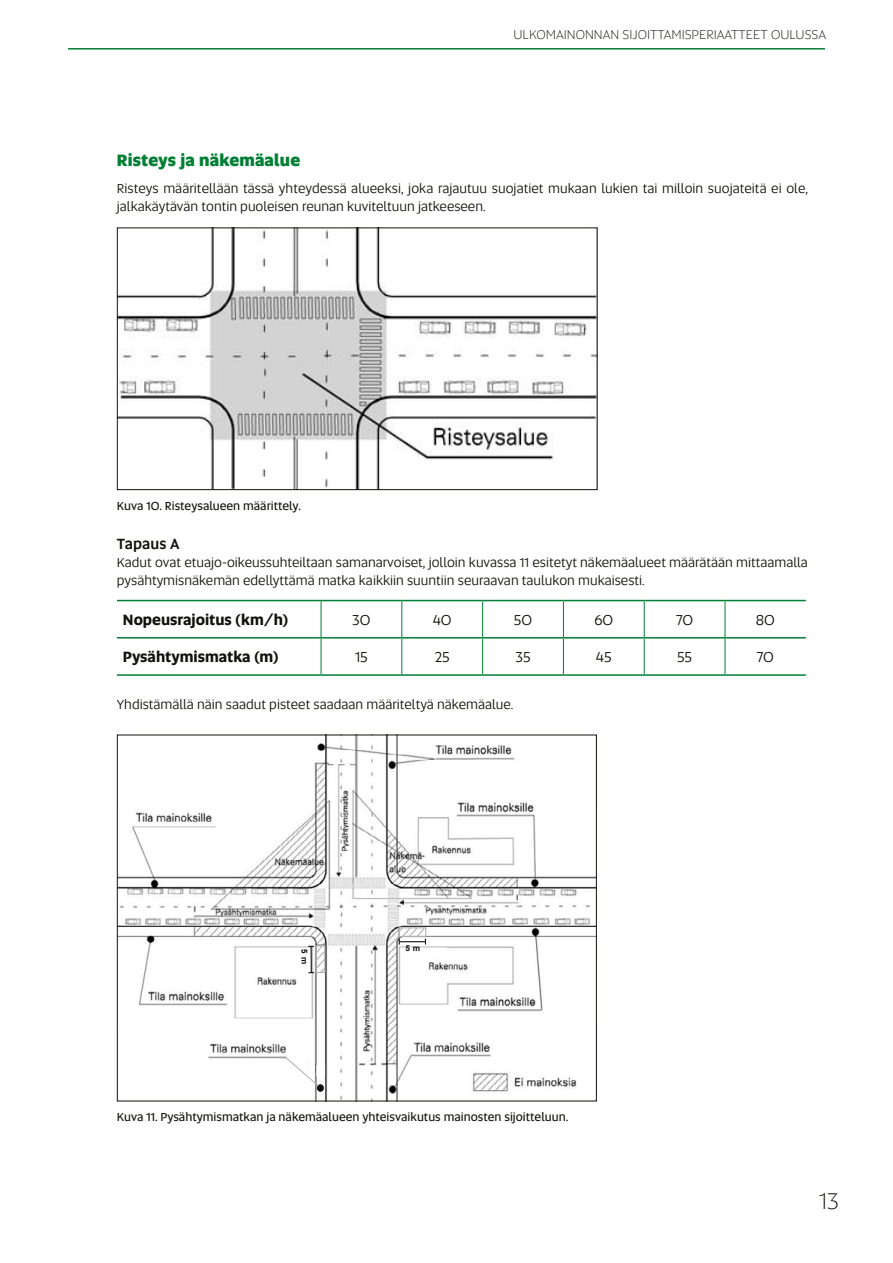
<style>
.page{position:relative;width:893px;height:1263px;background:#fff}
.page>*{position:absolute;margin:0;border:0;box-sizing:border-box;transform-origin:0 0}
.t1{font:300 24px "Altis";color:#12120d}
.H3_otsikko{font:800 16.5px "Altis";letter-spacing:.01em;color:#007f34}
.taulukko_teksti{font:700 15px "Altis";color:#12120d}
.taulukko_teksti-2{font:15px "Altis";color:#12120d}
.H4_otsikko{font:500 15px "Altis";color:#12120d}
.leipis{font:13.5px/18px "Altis";color:#12120d}
.t2{font:300 13.5px "Altis";color:#12120d}
.kuvateksti{font:12px "Altis";color:#12120d}
.t3{font:700 8.25px "Arial";color:#0b0d0d}
</style>
<div class="page">
<hr style="left:68px;top:48px;width:757px;height:2px;background:#007f34">
<hr style="left:117px;top:600px;width:204px;height:1px;background:#007f34">
<hr style="left:321px;top:600px;width:81px;height:1px;background:#007f34">
<hr style="left:402px;top:600px;width:81px;height:1px;background:#007f34">
<hr style="left:483px;top:600px;width:80px;height:1px;background:#007f34">
<hr style="left:563px;top:600px;width:81px;height:1px;background:#007f34">
<hr style="left:644px;top:600px;width:81px;height:1px;background:#007f34">
<hr style="left:725px;top:600px;width:81px;height:1px;background:#007f34">
<hr style="left:117px;top:674px;width:204px;height:2px;background:#007f34">
<hr style="left:321px;top:674px;width:81px;height:2px;background:#007f34">
<hr style="left:402px;top:674px;width:81px;height:2px;background:#007f34">
<hr style="left:483px;top:674px;width:80px;height:2px;background:#007f34">
<hr style="left:563px;top:674px;width:81px;height:2px;background:#007f34">
<hr style="left:644px;top:674px;width:81px;height:2px;background:#007f34">
<hr style="left:725px;top:674px;width:81px;height:2px;background:#007f34">
<hr style="left:321px;top:601px;width:1px;height:36px;background:#007f34">
<hr style="left:402px;top:601px;width:1px;height:36px;background:#007f34">
<hr style="left:482px;top:601px;width:1px;height:36px;background:#007f34">
<hr style="left:563px;top:601px;width:1px;height:36px;background:#007f34">
<hr style="left:644px;top:601px;width:1px;height:36px;background:#007f34">
<hr style="left:725px;top:601px;width:1px;height:36px;background:#007f34">
<hr style="left:321px;top:638px;width:1px;height:36px;background:#007f34">
<hr style="left:402px;top:638px;width:1px;height:36px;background:#007f34">
<hr style="left:482px;top:638px;width:1px;height:36px;background:#007f34">
<hr style="left:563px;top:638px;width:1px;height:36px;background:#007f34">
<hr style="left:644px;top:638px;width:1px;height:36px;background:#007f34">
<hr style="left:725px;top:638px;width:1px;height:36px;background:#007f34">
<hr style="left:117px;top:637px;width:204px;height:1px;background:#007f34">
<hr style="left:321px;top:637px;width:81px;height:1px;background:#007f34">
<hr style="left:402px;top:637px;width:81px;height:1px;background:#007f34">
<hr style="left:483px;top:637px;width:80px;height:1px;background:#007f34">
<hr style="left:563px;top:637px;width:81px;height:1px;background:#007f34">
<hr style="left:644px;top:637px;width:81px;height:1px;background:#007f34">
<hr style="left:725px;top:637px;width:81px;height:1px;background:#007f34">
<img style="left:119px;top:229px;width:476px;height:259px">
<div style="left:117px;top:227px;width:480px;height:263px;border:1px solid #12120d"></div>
<img style="left:119px;top:737px;width:476px;height:362px">
<div style="left:317px;top:1084px;width:7px;height:7px;border:1px solid #0b0d0d;border-radius:50%"></div>
<svg style="left:282px;top:1054px;width:41px;height:37px"></svg>
<div style="left:317px;top:1066px;width:8px;height:9px;background:#fefefe"></div>
<div style="left:316px;top:1066px;width:9px;height:10px;border:1px solid #fefefe"></div>
<svg style="left:397px;top:926px;width:29px;height:18px"></svg>
<svg style="left:301px;top:944px;width:25px;height:30px"></svg>
<p class="t2" style="left:514px;top:26px;width:314px">ULKOMAINONNAN SIJOITTAMISPERIAATTEET OULUSSA</p>
<p class="H3_otsikko" style="left:117px;top:148px;width:185px">Risteys ja näkemäalue</p>
<p class="leipis" style="left:117px;top:178px;width:693px">Risteys määritellään tässä yhteydessä alueeksi, joka rajautuu suojatiet mukaan lukien tai milloin suojateitä ei ole, jalkakäytävän tontin puoleisen reunan kuviteltuun jatkeeseen.</p>
<p class="kuvateksti" style="left:117px;top:497px;width:186px">Kuva 10. Risteysalueen määrittely.</p>
<p class="H4_otsikko" style="left:117px;top:533px;width:64px">Tapaus A</p>
<p class="leipis" style="left:117px;top:553px;width:692px">Kadut ovat etuajo-oikeussuhteiltaan samanarvoiset, jolloin kuvassa 11 esitetyt näkemäalueet määrätään mittaamalla pysähtymisnäkemän edellyttämä matka kaikkiin suuntiin seuraavan taulukon mukaisesti.</p>
<p class="taulukko_teksti" style="left:123px;top:608px;width:167px">Nopeusrajoitus (km/h)</p>
<p class="taulukko_teksti-2" style="left:352px;top:609px;width:20px">30</p>
<p class="taulukko_teksti-2" style="left:433px;top:609px;width:20px">40</p>
<p class="taulukko_teksti-2" style="left:514px;top:609px;width:20px">50</p>
<p class="taulukko_teksti-2" style="left:594px;top:609px;width:20px">60</p>
<p class="taulukko_teksti-2" style="left:676px;top:609px;width:19px">70</p>
<p class="taulukko_teksti-2" style="left:756px;top:609px;width:21px">80</p>
<p class="taulukko_teksti" style="left:123px;top:646px;width:157px">Pysähtymismatka (m)</p>
<p class="taulukko_teksti-2" style="left:355px;top:647px;width:14px">15</p>
<p class="taulukko_teksti-2" style="left:435px;top:647px;width:16px">25</p>
<p class="taulukko_teksti-2" style="left:515px;top:647px;width:17px">35</p>
<p class="taulukko_teksti-2" style="left:596px;top:647px;width:17px">45</p>
<p class="taulukko_teksti-2" style="left:677px;top:647px;width:17px">55</p>
<p class="taulukko_teksti-2" style="left:757px;top:647px;width:19px">70</p>
<p class="leipis" style="left:117px;top:695px;width:398px">Yhdistämällä näin saadut pisteet saadaan määriteltyä näkemäalue.</p>
<p class="t3" style="left:405px;top:942px;width:16px">5 m</p>
<p class="kuvateksti" style="left:117px;top:1109px;width:453px">Kuva 11. Pysähtymismatkan ja näkemäalueen yhteisvaikutus mainosten sijoitteluun.</p>
<h1 class="t1" style="left:819px;top:1185px;width:21px">13</h1>
</div>
